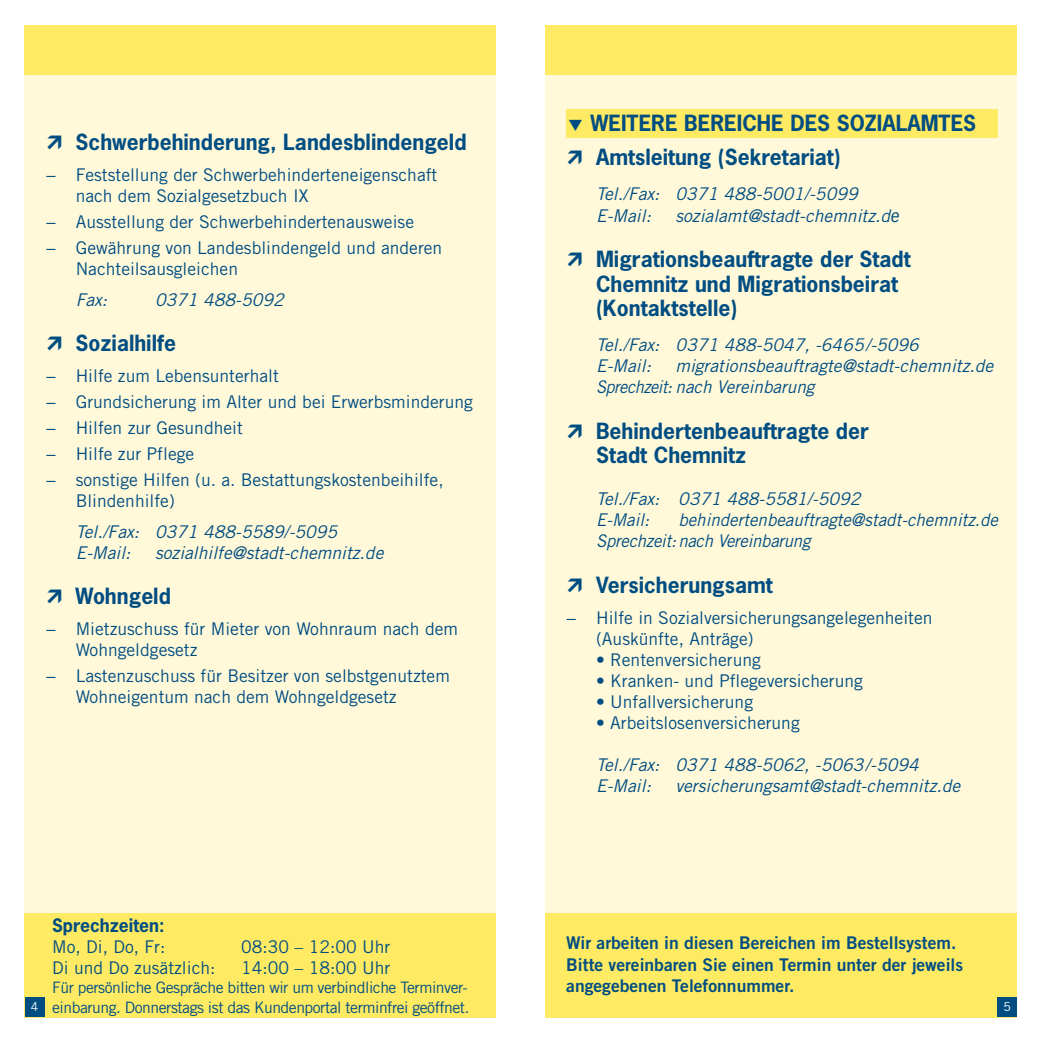
<style>
.page{position:relative;width:1042px;height:1042px;background:#fff}
.page>*{position:absolute;margin:0;border:0;box-sizing:border-box;transform-origin:0 0}
.t1{font:700 21px/24.5px "News Gothic";color:#004d82}
.t2{font:17.5px/25.9px "Trade Gothic";color:#004d82}
.t3{font:italic 17.5px/21px "Trade Gothic";color:#004d82}
.t4{font:17.5px/21px "Trade Gothic Bold Two";color:#004d82}
.t5{font:700 17.5px "News Gothic";color:#004d82}
.t6{font:15.75px/19.2px "Trade Gothic";letter-spacing:-.03em;color:#004d82;text-align:right}
.t7{font:12.25px "Trade Gothic";color:#fff}
.s1{font-size:12.25px;color:#fff}
.s2{font-family:"News Gothic"}
</style>
<div class="page">
<div style="left:546px;top:25px;width:471px;height:992px;background:#fff9da"></div>
<div style="left:25px;top:25px;width:471px;height:992px;background:#fff9da"></div>
<div style="left:546px;top:25px;width:471px;height:49px;background:#ffeb63"></div>
<div style="left:25px;top:25px;width:471px;height:49px;background:#ffeb63"></div>
<div style="left:546px;top:913px;width:471px;height:104px;background:#ffeb63"></div>
<div style="left:25px;top:913px;width:471px;height:104px;background:#ffeb63"></div>
<div style="left:567px;top:109px;width:431px;height:29px;background:#ffeb63"></div>
<div style="left:997px;top:997px;width:20px;height:20px;background:#004d82"></div>
<div style="left:25px;top:997px;width:20px;height:20px;background:#004d82"></div>
<p class="t1" style="left:76px;top:129px;width:392px">Schwerbehinderung, Landesblindengeld</p>
<p class="t2" style="left:76px;top:164px;width:363px;line-height:21px;text-indent:-30px">− Feststellung der Schwerbehinderteneigenschaft nach dem Sozialgesetzbuch IX</p>
<p class="t2" style="left:46px;top:208px;width:398px">− Ausstellung der Schwerbehindertenausweise<br>− Gewährung von Landesblindengeld und anderen</p>
<p class="t2" style="left:76px;top:255px;width:164px">Nachteilsausgleichen</p>
<p class="t3" style="left:76px;top:289px;width:33px">Fax:</p>
<p class="t3" style="left:155px;top:289px;width:130px">0371 488-5092</p>
<p class="t1" style="left:76px;top:331px;width:102px">Sozialhilfe</p>
<p class="t2" style="left:46px;top:363px;width:428px">− Hilfe zum Lebensunterhalt<br>− Grundsicherung im Alter und bei Erwerbsminderung − Hilfen zur Gesundheit<br>− Hilfe zur Pflege<br>− sonstige Hilfen (u. a. Bestattungskostenbeihilfe,</p>
<p class="t2" style="left:76px;top:487px;width:101px">Blindenhilfe)</p>
<p class="t3" style="left:76px;top:521px;width:263px">Tel./Fax: 0371 488-5589/-5095<br>E-Mail:</p>
<p class="t3" style="left:155px;top:542px;width:230px">sozialhilfe@stadt-chemnitz.de</p>
<p class="t1" style="left:76px;top:584px;width:97px">Wohngeld</p>
<p class="t2" style="left:76px;top:618px;width:384px;line-height:21px;text-indent:-30px">− Mietzuschuss für Mieter von Wohnraum nach dem<br>Wohngeldgesetz</p>
<p class="t2" style="left:76px;top:665px;width:376px;line-height:21px;text-indent:-30px">− Lastenzuschuss für Besitzer von selbstgenutztem<br>Wohneigentum nach dem Wohngeldgesetz</p>
<p class="t5" style="left:52px;top:914px;width:114px">Sprechzeiten:</p>
<p class="t2" style="left:52px;top:933px;width:115px">Mo, Di, Do, Fr:</p>
<p class="t2" style="left:241px;top:933px;width:151px">08:30 – 12:00 Uhr</p>
<p class="t2" style="left:52px;top:954px;width:165px">Di und Do zusätzlich:</p>
<p class="t2" style="left:241px;top:954px;width:151px">14:00 – 18:00 Uhr</p>
<p class="t6" style="left:31px;top:978px;width:440px">Für persönliche Gespräche bitten wir um verbindliche Terminver-<br><span class="s1">4</span> einbarung. Donnerstags ist das Kundenportal terminfrei geöffnet.</p>
<p class="t1" style="left:590px;top:105px;width:387px;line-height:34.5px">WEITERE BEREICHE DES SOZIALAMTES<br>Amtsleitung (Sekretariat)</p>
<p class="t3" style="left:596px;top:184px;width:263px">Tel./Fax: 0371 488-5001/-5099<br>E-Mail:</p>
<p class="t3" style="left:675px;top:205px;width:225px">sozialamt@stadt-chemnitz.d<span class="s2">e</span></p>
<p class="t1" style="left:596px;top:246px;width:316px">Migrationsbeauftragte der Stadt<br>Chemnitz und Migrationsbeirat (Kontaktstelle)</p>
<p class="t3" style="left:596px;top:334px;width:324px">Tel./Fax: 0371 488-5047, -6465/-5096<br>E-Mail:</p>
<p class="t3" style="left:596px;top:355px;width:399px;text-indent:79px">migrationsbeauftragte@stadt-chemnitz.de<br>Sprechzeit: nach Vereinbarung</p>
<p class="t1" style="left:596px;top:418px;width:274px">Behindertenbeauftragte der<br>Stadt Chemnitz</p>
<p class="t3" style="left:596px;top:488px;width:266px">Tel./Fax: 0371 488-5581/-5092<br>E-Mail:</p>
<p class="t3" style="left:596px;top:509px;width:403px;text-indent:82px">behindertenbeauftragte@stadt-chemnitz.de<br>Sprechzeit:nach Vereinbarung</p>
<p class="t1" style="left:596px;top:572px;width:178px">Versicherungsamt</p>
<p class="t2" style="left:596px;top:606px;width:338px;line-height:21px;text-indent:-30px">− Hilfe in Sozialversicherungsangelegenheiten (Auskünfte, Anträge)</p>
<p class="t2" style="left:596px;top:646px;width:166px">• Rentenversicherung</p>
<p class="t2" style="left:596px;top:667px;width:268px">• Kranken- und Pflegeversicherung</p>
<p class="t2" style="left:596px;top:688px;width:159px">• Unfallversicherung</p>
<p class="t2" style="left:596px;top:709px;width:205px">• Arbeitslosenversicherung</p>
<p class="t3" style="left:596px;top:753px;width:324px">Tel./Fax: 0371 488-5062, -5063/-5094<br>E-Mail:</p>
<p class="t3" style="left:675px;top:774px;width:286px">versicherungsamt@stadt-chemnitz.de</p>
<p class="t4" style="left:566px;top:932px;width:398px">Wir arbeiten in diesen Bereichen im Bestellsystem.<br>Bitte vereinbaren Sie einen Termin unter der jeweils angegebenen Telefonnummer.</p>
<p class="t7" style="left:1003px;top:999px;width:9px">5</p>
</div>
